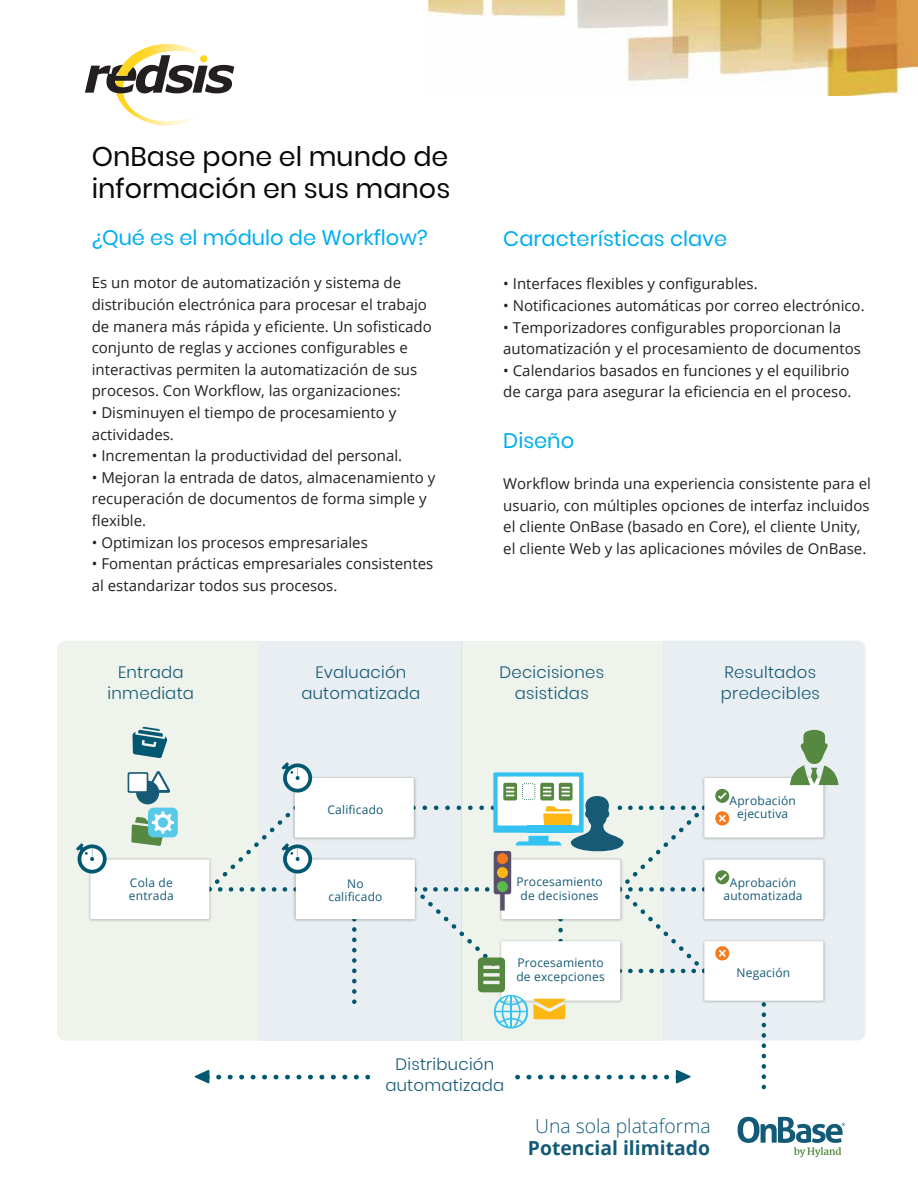
<style>
.page{position:relative;width:918px;height:1188px;background:#fff}
.page>*{position:absolute;margin:0;border:0;box-sizing:border-box;transform-origin:0 0}
.t1{font:27px/32.2px "Poppins";color:#080909}
.t2{font:21px "Poppins";color:#00aeef}
.t3{font:700 19.35px "Open Sans";color:#135a76}
.t4{font:300 19.35px "Open Sans";color:#135a76}
.t5{font:300 16.5px/21.5px "Poppins";letter-spacing:.015em;color:#165a76;text-align:center}
.t6{font:15px/21.6px "Open Sans";color:#231f20}
.t7{font:12px/13.5px "Open Sans";letter-spacing:.015em;color:#165a76;text-align:center}
</style>
<div class="page">
<div style="left:663px;top:641px;width:203px;height:400px;background:#e8eef1"></div>
<div style="left:461px;top:641px;width:202px;height:400px;background:#eef3ec"></div>
<div style="left:259px;top:641px;width:202px;height:400px;background:#e8eef1"></div>
<div style="left:57px;top:641px;width:202px;height:400px;background:#eef3ec"></div>
<svg style="left:85px;top:44px;width:149px;height:82px"></svg>
<img style="left:428px;top:0;width:490px;height:95px">
<svg style="left:738px;top:1117px;width:107px;height:40px"></svg>
<svg style="left:762px;top:1015px;width:4px;height:73px"></svg>
<svg style="left:352px;top:929px;width:5px;height:74px"></svg>
<img style="left:293px;top:858px;width:119px;height:64px">
<div style="left:296px;top:860px;width:119px;height:59px;background:#fff"></div>
<img style="left:86px;top:855px;width:128px;height:69px">
<div style="left:90px;top:860px;width:119px;height:59px;background:#fff"></div>
<div style="left:295px;top:778px;width:119px;height:60px;background:#fff"></div>
<img style="left:707px;top:774px;width:121px;height:68px">
<div style="left:704px;top:778px;width:119px;height:60px;background:#fff"></div>
<img style="left:707px;top:855px;width:121px;height:69px">
<div style="left:704px;top:860px;width:119px;height:59px;background:#fff"></div>
<img style="left:707px;top:937px;width:121px;height:68px">
<div style="left:704px;top:941px;width:119px;height:60px;background:#fff"></div>
<svg style="left:715px;top:946px;width:15px;height:15px"></svg>
<svg style="left:715px;top:811px;width:15px;height:15px"></svg>
<svg style="left:715px;top:789px;width:14px;height:14px"></svg>
<svg style="left:715px;top:870px;width:14px;height:14px"></svg>
<svg style="left:790px;top:729px;width:49px;height:56px;background:#a6c0a1"></svg>
<div style="left:148px;top:808px;width:30px;height:29px;background:#58c9e8;border-radius:5px"></div>
<svg style="left:131px;top:811px;width:43px;height:35px"></svg>
<svg style="left:132px;top:727px;width:36px;height:31px"></svg>
<svg style="left:146px;top:771px;width:25px;height:22px"></svg>
<div style="left:136px;top:781px;width:23px;height:23px;background:#165a76;border-radius:50%"></div>
<svg style="left:128px;top:772px;width:20px;height:21px"></svg>
<div style="left:129px;top:774px;width:18px;height:17px;background:#fff"></div>
<svg style="left:529px;top:1070px;width:162px;height:14px"></svg>
<svg style="left:194px;top:1070px;width:162px;height:14px"></svg>
<svg style="left:412px;top:772px;width:295px;height:257px"></svg>
<div style="left:494px;top:851px;width:17px;height:43px;background:#584f6b;border-radius:2px"></div>
<div style="left:497px;top:853px;width:11px;height:11px;background:#f47721;border-radius:50%"></div>
<div style="left:497px;top:867px;width:11px;height:11px;background:#fdb714;border-radius:50%"></div>
<div style="left:497px;top:881px;width:11px;height:11px;background:#5cba4d;border-radius:50%"></div>
<div style="left:500px;top:894px;width:5px;height:17px;background:#584f6b"></div>
<svg style="left:282px;top:762px;width:32px;height:32px"></svg>
<svg style="left:209px;top:805px;width:105px;height:87px"></svg>
<svg style="left:76px;top:843px;width:32px;height:32px"></svg>
<h1 class="t1" style="left:92px;top:140px;width:360px">OnBase pone el mundo de información en sus manos</h1>
<h2 class="t2" style="left:92px;top:225px;width:337px">¿Qué es el módulo de Workflow?</h2>
<h2 class="t2" style="left:503px;top:226px;width:225px">Características clave</h2>
<p class="t6" style="left:92px;top:272px;width:342px">Es un motor de automatización y sistema de distribución electrónica para procesar el trabajo de manera más rápida y eficiente. Un sofisticado conjunto de reglas y acciones configurables e interactivas permiten la automatización de sus procesos. Con Workflow, las organizaciones:</p>
<p class="t6" style="left:92px;top:401px;width:306px">• Disminuyen el tiempo de procesamiento y actividades.</p>
<p class="t6" style="left:92px;top:445px;width:312px">• Incrementan la productividad del personal.</p>
<p class="t6" style="left:92px;top:466px;width:345px">• Mejoran la entrada de datos, almacenamiento y recuperación de documentos de forma simple y flexible.</p>
<p class="t6" style="left:92px;top:531px;width:278px">• Optimizan los procesos empresariales</p>
<p class="t6" style="left:92px;top:553px;width:343px">• Fomentan prácticas empresariales consistentes al estandarizar todos sus procesos.</p>
<p class="t6" style="left:503px;top:273px;width:256px">• Interfaces flexibles y configurables.</p>
<p class="t6" style="left:503px;top:294px;width:363px">• Notificaciones automáticas por correo electrónico.</p>
<p class="t6" style="left:503px;top:316px;width:359px">• Temporizadores configurables proporcionan la automatización y el procesamiento de documentos</p>
<p class="t6" style="left:503px;top:359px;width:350px">• Calendarios basados en funciones y el equilibrio de carga para asegurar la eficiencia en el proceso.</p>
<h2 class="t2" style="left:503px;top:428px;width:73px">Diseño</h2>
<p class="t6" style="left:503px;top:472px;width:369px">Workflow brinda una experiencia consistente para el usuario, con múltiples opciones de interfaz incluidos el cliente OnBase (basado en Core), el cliente Unity, el cliente Web y las aplicaciones móviles de OnBase.</p>
<p class="t5" style="left:108px;top:661px;width:88px">Entrada inmediata</p>
<p class="t5" style="left:301px;top:661px;width:121px">Evaluación automatizada</p>
<p class="t5" style="left:499px;top:661px;width:106px">Decicisiones asistidas</p>
<p class="t5" style="left:721px;top:661px;width:100px;text-align:left">Resultados predecibles</p>
<p class="t7" style="left:129px;top:875px;width:47px;text-align:left">Cola de entrada</p>
<p class="t7" style="left:328px;top:802px;width:57px">Calificado</p>
<p class="t7" style="left:328px;top:876px;width:56px">No calificado</p>
<p class="t7" style="left:516px;top:875px;width:88px">Procesamiento de decisiones</p>
<p class="t7" style="left:516px;top:956px;width:90px;text-align:left">Procesamiento de excepciones</p>
<p class="t7" style="left:730px;top:793px;width:68px">Aprobación ejecutiva</p>
<p class="t7" style="left:724px;top:875px;width:81px">Aprobación automatizada</p>
<p class="t7" style="left:737px;top:966px;width:55px">Negación</p>
<p class="t5" style="left:385px;top:1054px;width:121px">Distribución automatizada</p>
<p class="t4" style="left:535px;top:1113px;width:177px">Una sola plataforma</p>
<p class="t3" style="left:528px;top:1134px;width:184px">Potencial ilimitado</p>
</div>
